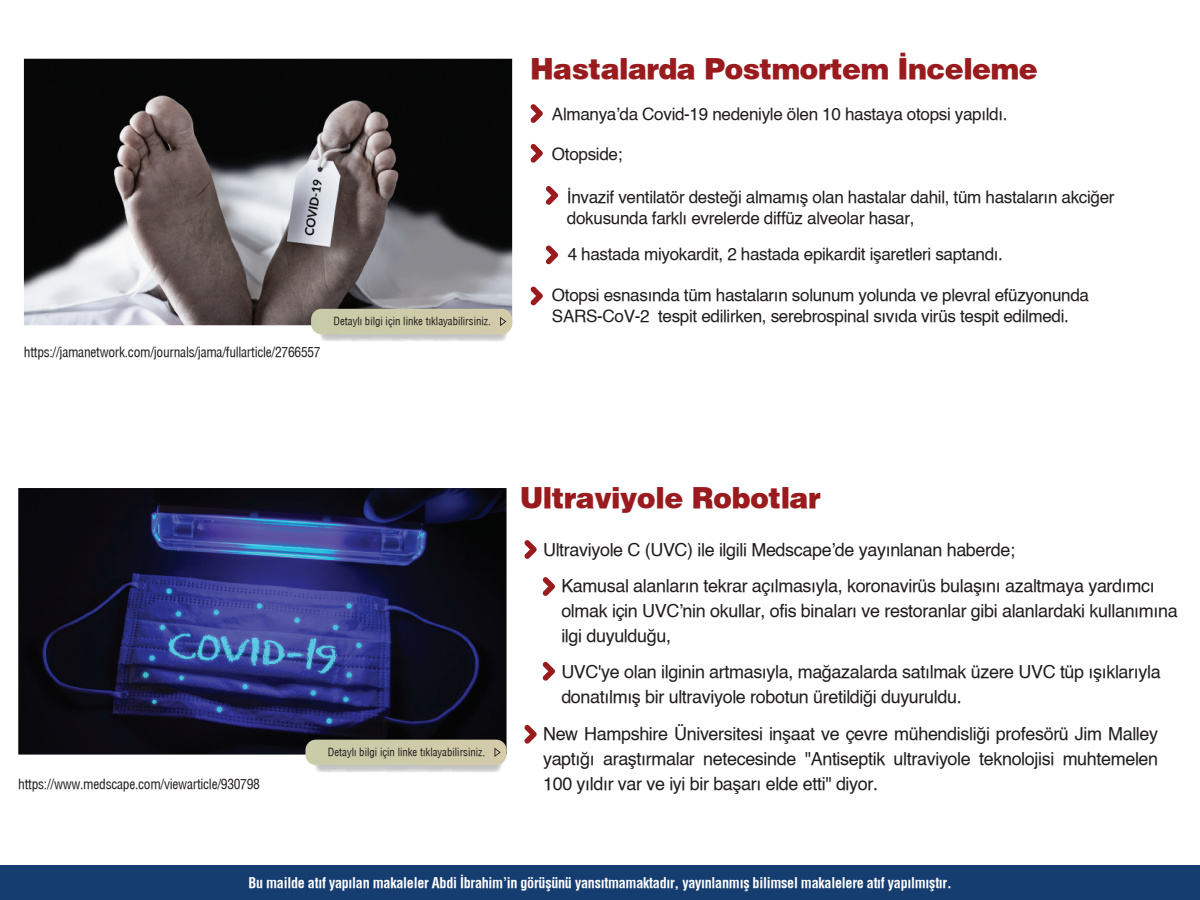
<style>
.page{position:relative;width:1200px;height:900px;background:#fff}
.page>*{position:absolute;margin:0;border:0;box-sizing:border-box;transform-origin:0 0}
.t1{font:28.5px "Helvetica X Black";letter-spacing:-.02em;color:#991b1e}
.t2{font:18px/24.9px "Helvetica X Book";letter-spacing:-.02em;color:#211d1e}
.t3{font:17.1px/20.5px "Helvetica X Book";letter-spacing:-.02em;color:#211d1e}
.t4{font:14.25px "Helvetica Condensed X Bold";letter-spacing:-.02em;color:#fff}
.t5{font:13.5px "Helvetica Condensed X Book";letter-spacing:-.02em;color:#211d1e}
.t6{font:10.8px "Helvetica Condensed X Book";color:#211d1e}
</style>
<div class="page">
<div style="left:0;top:866px;width:1200px;height:34px;background:#163d70"></div>
<svg style="left:524px;top:540px;width:13px;height:19px"></svg>
<svg style="left:524px;top:725px;width:13px;height:19px"></svg>
<svg style="left:543px;top:577px;width:12px;height:19px"></svg>
<svg style="left:543px;top:662px;width:12px;height:19px"></svg>
<svg style="left:530px;top:104px;width:13px;height:19px"></svg>
<svg style="left:530px;top:144px;width:13px;height:19px"></svg>
<svg style="left:546px;top:246px;width:12px;height:19px"></svg>
<svg style="left:546px;top:186px;width:12px;height:19px"></svg>
<svg style="left:530px;top:287px;width:13px;height:19px"></svg>
<img style="left:24px;top:59px;width:488px;height:266px">
<img style="left:320px;top:334px;width:187px;height:7px">
<div style="left:311px;top:309px;width:201px;height:25px;background:#cecba9"></div>
<img style="left:18px;top:488px;width:489px;height:267px">
<img style="left:315px;top:765px;width:187px;height:7px">
<div style="left:305px;top:740px;width:202px;height:25px;background:#cecba9"></div>
<h1 class="t1" style="left:530px;top:51px;width:509px">Hastalarda Postmortem İnceleme</h1>
<p class="t3" style="left:552px;top:105px;width:457px">Almanya’da Covid-19 nedeniyle ölen 10 hastaya otopsi yapıldı.</p>
<p class="t3" style="left:552px;top:144px;width:72px">Otopside;</p>
<p class="t3" style="left:567px;top:188px;width:549px">İnvazif ventilatör desteği almamış olan hastalar dahil, tüm hastaların akciğer dokusunda farklı evrelerde diffüz alveolar hasar,</p>
<p class="t5" style="left:24px;top:343px;width:298px">https://jamanetwork.com/journals/jama/fullarticle/2766557</p>
<p class="t6" style="left:333px;top:315px;width:159px">Detaylı bilgi için linke tıklayabilirsiniz.</p>
<p class="t3" style="left:568px;top:245px;width:437px">4 hastada miyokardit, 2 hastada epikardit işaretleri saptandı.</p>
<p class="t3" style="left:552px;top:286px;width:539px">Otopsi esnasında tüm hastaların solunum yolunda ve plevral efüzyonunda<br>SARS-CoV-2 tespit edilirken, serebrospinal sıvıda virüs tespit edilmedi.</p>
<p class="t5" style="left:18px;top:776px;width:243px">https://www.medscape.com/viewarticle/930798</p>
<p class="t6" style="left:328px;top:745px;width:159px">Detaylı bilgi için linke tıklayabilirsiniz.</p>
<h1 class="t1" style="left:520px;top:479px;width:303px">Ultraviyole Robotlar</h1>
<p class="t2" style="left:561px;top:532px;width:595px;line-height:36.3px;text-indent:-18px">Ultraviyole C (UVC) ile ilgili Medscape’de yayınlanan haberde;<br>Kamusal alanların tekrar açılmasıyla, koronavirüs bulaşını azaltmaya yardımcı</p>
<p class="t2" style="left:561px;top:599px;width:618px">olmak için UVC’nin okullar, ofis binaları ve restoranlar gibi alanlardaki kullanımına ilgi duyulduğu,</p>
<p class="t2" style="left:561px;top:660px;width:601px">UVC'ye olan ilginin artmasıyla, mağazalarda satılmak üzere UVC tüp ışıklarıyla donatılmış bir ultraviyole robotun üretildiği duyuruldu.</p>
<p class="t2" style="left:543px;top:723px;width:617px;text-align:justify">New Hampshire Üniversitesi inşaat ve çevre mühendisliği profesörü Jim Malley yaptığı araştırmalar netecesinde "Antiseptik ultraviyole teknolojisi muhtemelen 100 yıldır var ve iyi bir başarı elde etti" diyor.</p>
<p class="t4" style="left:248px;top:874px;width:705px">Bu mailde atıf yapılan makaleler Abdi İbrahim’in görüşünü yansıtmamaktadır, yayınlanmış bilimsel makalelere atıf yapılmıştır.</p>
</div>
